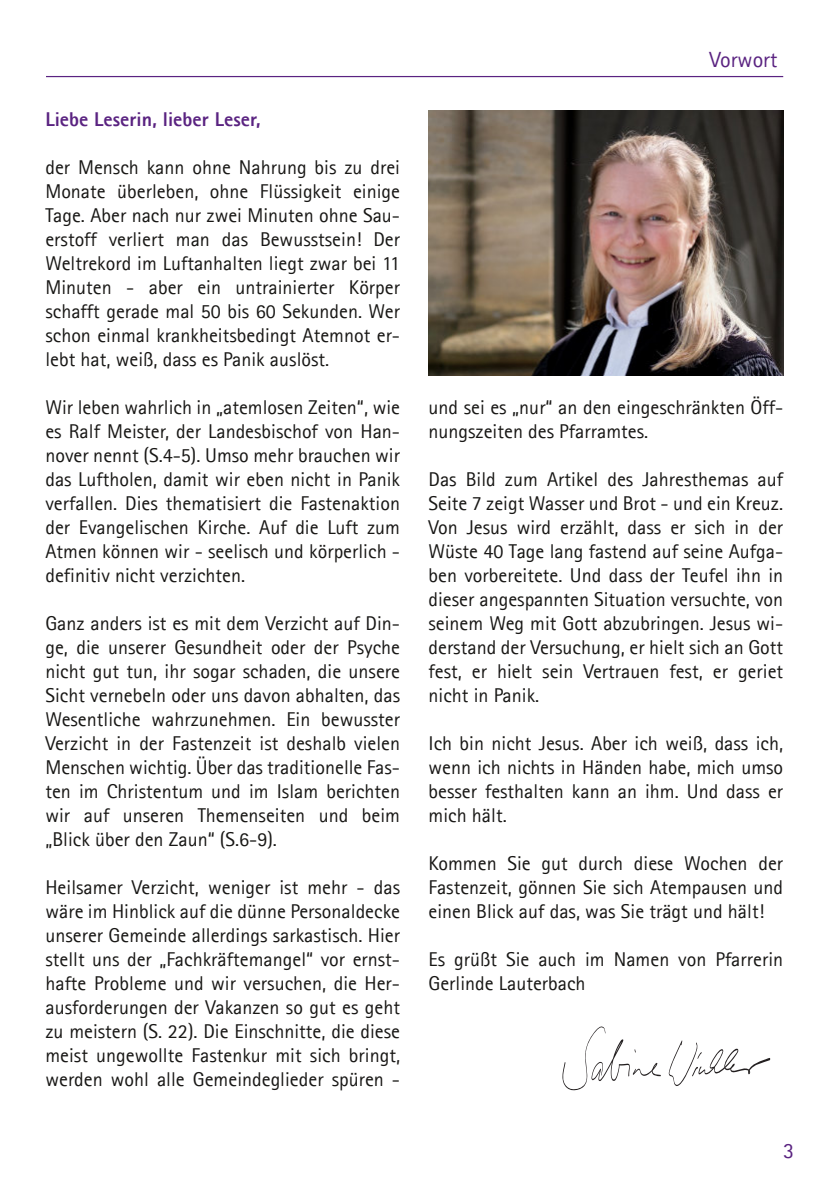
<style>
.page{position:relative;width:840px;height:1191px;background:#fff}
.page>*{position:absolute;margin:0;border:0;box-sizing:border-box;transform-origin:0 0}
.t1{font:22px "Agfa Rotis Sans Serif";color:#5a2381}
.t2{font:20px/24px "Agfa Rotis Sans Serif";color:#181715;text-align:justify}
.t3{font:800 20px "Agfa Rotis Sans Serif";color:#5a2381}
</style>
<div class="page">
<hr style="left:0;top:0;width:1px;height:1191px;background:#eae6ff">
<hr style="left:46px;top:76px;width:736px;height:1px;background:#5a2381">
<img style="left:428px;top:110px;width:354px;height:266px">
<svg style="left:562px;top:1026px;width:98px;height:64px"></svg>
<svg style="left:668px;top:1040px;width:102px;height:46px"></svg>
<p class="t3" style="left:45px;top:112px;width:217px">Liebe Leserin, lieber Leser,</p>
<p class="t2" style="left:45px;top:156px;width:356px">der Mensch kann ohne Nahrung bis zu drei Monate überleben, ohne Flüssigkeit einige Tage. Aber nach nur zwei Minuten ohne Sau&shy;erstoff verliert man das Bewusstsein! Der Weltrekord im Luftanhalten liegt zwar bei 11<br>Minuten - aber ein untrainierter Körper schafft gerade mal 50 bis 60 Sekunden. Wer schon einmal krankheitsbedingt Atemnot er&shy;lebt hat, weiß, dass es Panik auslöst.</p>
<p class="t2" style="left:45px;top:396px;width:356px">Wir leben wahrlich in „atemlosen Zeiten“, wie es Ralf Meister, der Landesbischof von Han&shy;nover nennt (S.4-5). Umso mehr brauchen wir das Luftholen, damit wir eben nicht in Panik verfallen. Dies thematisiert die Fastenaktion der Evangelischen Kirche. Auf die Luft zum Atmen können wir - seelisch und körperlich - definitiv nicht verzichten.</p>
<p class="t2" style="left:45px;top:612px;width:356px">Ganz anders ist es mit dem Verzicht auf Din&shy;ge, die unserer Gesundheit oder der Psyche nicht gut tun, ihr sogar schaden, die unsere Sicht vernebeln oder uns davon abhalten, das Wesentliche wahrzunehmen. Ein bewusster Verzicht in der Fastenzeit ist deshalb vielen Menschen wichtig. Über das traditionelle Fas&shy;ten im Christentum und im Islam berichten wir auf unseren Themenseiten und beim „Blick über den Zaun“ (S.6-9).</p>
<p class="t2" style="left:45px;top:876px;width:356px">Heilsamer Verzicht, weniger ist mehr - das wäre im Hinblick auf die dünne Personaldecke unserer Gemeinde allerdings sarkastisch. Hier stellt uns der „Fachkräftemangel“ vor ernst&shy;hafte Probleme und wir versuchen, die Her&shy;ausforderungen der Vakanzen so gut es geht zu meistern (S. 22). Die Einschnitte, die diese meist ungewollte Fastenkur mit sich bringt, werden wohl alle Gemeindeglieder spüren -</p>
<p class="t1" style="left:709px;top:50px;width:70px">Vorwort</p>
<p class="t2" style="left:428px;top:396px;width:356px">und sei es „nur“ an den eingeschränkten Öff&shy;nungszeiten des Pfarramtes.</p>
<p class="t2" style="left:428px;top:468px;width:356px">Das Bild zum Artikel des Jahresthemas auf Seite 7 zeigt Wasser und Brot - und ein Kreuz.<br>Von Jesus wird erzählt, dass er sich in der Wüste 40 Tage lang fastend auf seine Aufga&shy;ben vorbereitete. Und dass der Teufel ihn in dieser angespannten Situation versuchte, von seinem Weg mit Gott abzubringen. Jesus wi&shy;derstand der Versuchung, er hielt sich an Gott fest, er hielt sein Vertrauen fest, er geriet nicht in Panik.</p>
<p class="t2" style="left:428px;top:732px;width:356px">Ich bin nicht Jesus. Aber ich weiß, dass ich, wenn ich nichts in Händen habe, mich umso besser festhalten kann an ihm. Und dass er mich hält.</p>
<p class="t2" style="left:428px;top:852px;width:356px">Kommen Sie gut durch diese Wochen der Fastenzeit, gönnen Sie sich Atempausen und einen Blick auf das, was Sie trägt und hält!</p>
<p class="t2" style="left:428px;top:948px;width:356px">Es grüßt Sie auch im Namen von Pfarrerin<br>Gerlinde Lauterbach</p>
<p class="t1" style="left:782px;top:1141px;width:12px">3</p>
</div>
